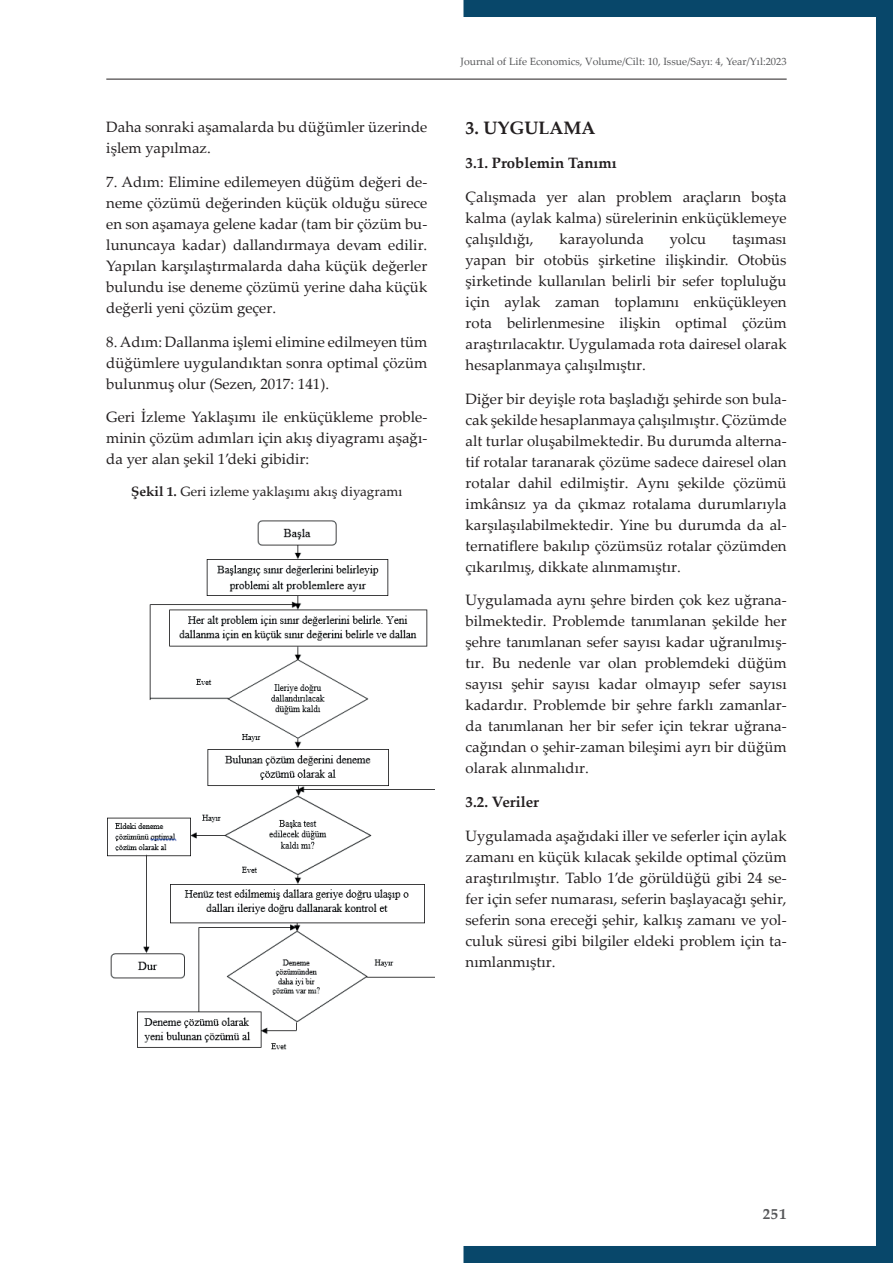
<style>
.page{position:relative;width:893px;height:1263px;background:#fff}
.page>*{position:absolute;margin:0;border:0;box-sizing:border-box;transform-origin:0 0}
.t1{font:700 18px "Palatino Linotype";color:#231f20}
.t2{font:15px/21px "Palatino Linotype";color:#231f20;text-align:justify}
.t3{font:700 15px "Palatino Linotype";color:#231f20}
.t4{font:700 15px "Palatino Linotype";color:#57585a}
.t5{font:13.5px "Palatino Linotype";color:#231f20}
.t6{font:10.5px "Palatino Linotype";color:#57585a}
.s1{font-weight:700}
</style>
<div class="page">
<svg style="left:463px;top:0;width:430px;height:1263px"></svg>
<hr style="left:106px;top:79px;width:681px;height:1px;background:#231f20">
<img style="left:107px;top:520px;width:328px;height:530px">
<p class="t2" style="left:106px;top:116px;width:323px">Daha sonraki aşamalarda bu düğümler üzerinde işlem yapılmaz.</p>
<p class="t2" style="left:106px;top:171px;width:323px">7. Adım: Elimine edilemeyen düğüm değeri de&shy;neme çözümü değerinden küçük olduğu sürece en son aşamaya gelene kadar (tam bir çözüm bu&shy;lununcaya kadar) dallandırmaya devam edilir.<br>Yapılan karşılaştırmalarda daha küçük değerler bulundu ise deneme çözümü yerine daha küçük değerli yeni çözüm geçer.</p>
<p class="t2" style="left:106px;top:330px;width:323px">8. Adım: Dallanma işlemi elimine edilmeyen tüm düğümlere uygulandıktan sonra optimal çözüm bulunmuş olur (Sezen, 2017: 141).</p>
<p class="t2" style="left:106px;top:406px;width:323px">Geri İzleme Yaklaşımı ile enküçükleme proble&shy;minin çözüm adımları için akış diyagramı aşağı&shy;da yer alan şekil 1’deki gibidir:</p>
<p class="t5" style="left:131px;top:482px;width:273px"><span class="s1">Şekil 1.</span> Geri izleme yaklaşımı akış diyagramı</p>
<p class="t6" style="left:460px;top:54px;width:328px">Journal of Life Economics, Volume/Cilt: 10, Issue/Sayı: 4, Year/Yıl:2023</p>
<p class="t1" style="left:466px;top:115px;width:131px">3. UYGULAMA</p>
<p class="t3" style="left:466px;top:152px;width:153px">3.1. Problemin Tanımı</p>
<p class="t2" style="left:466px;top:186px;width:323px">Çalışmada yer alan problem araçların boşta kalma (aylak kalma) sürelerinin enküçüklemeye çalışıldığı,</p>
<p class="t2" style="left:559px;top:228px;width:86px">karayolunda</p>
<p class="t2" style="left:670px;top:228px;width:38px">yolcu</p>
<p class="t2" style="left:466px;top:228px;width:323px;text-indent:266px">taşıması yapan bir otobüs şirketine ilişkindir. Otobüs şirketinde kullanılan belirli bir sefer topluluğu için aylak zaman toplamını enküçükleyen rota belirlenmesine ilişkin optimal çözüm araştırılacaktır. Uygulamada rota dairesel olarak hesaplanmaya çalışılmıştır.</p>
<p class="t2" style="left:466px;top:387px;width:323px">Diğer bir deyişle rota başladığı şehirde son bula&shy;cak şekilde hesaplanmaya çalışılmıştır. Çözümde alt turlar oluşabilmektedir. Bu durumda alterna&shy;tif rotalar taranarak çözüme sadece dairesel olan rotalar dahil edilmiştir. Aynı şekilde çözümü imkânsız ya da çıkmaz rotalama durumlarıyla karşılaşılabilmektedir. Yine bu durumda da al&shy;ternatiflere bakılıp çözümsüz rotalar çözümden çıkarılmış, dikkate alınmamıştır.</p>
<p class="t2" style="left:466px;top:589px;width:323px">Uygulamada aynı şehre birden çok kez uğrana&shy;bilmektedir. Problemde tanımlanan şekilde her şehre tanımlanan sefer sayısı kadar uğranılmış&shy;tır. Bu nedenle var olan problemdeki düğüm sayısı şehir sayısı kadar olmayıp sefer sayısı kadardır. Problemde bir şehre farklı zamanlar&shy;da tanımlanan her bir sefer için tekrar uğrana&shy;cağından o şehir-zaman bileşimi ayrı bir düğüm olarak alınmalıdır.</p>
<p class="t3" style="left:466px;top:791px;width:75px">3.2. Veriler</p>
<p class="t2" style="left:466px;top:825px;width:323px">Uygulamada aşağıdaki iller ve seferler için aylak zamanı en küçük kılacak şekilde optimal çözüm araştırılmıştır. Tablo 1’de görüldüğü gibi 24 se&shy;fer için sefer numarası, seferin başlayacağı şehir, seferin sona ereceği şehir, kalkış zamanı ve yol&shy;culuk süresi gibi bilgiler eldeki problem için ta&shy;nımlanmıştır.</p>
<p class="t4" style="left:763px;top:1203px;width:25px">251</p>
</div>
